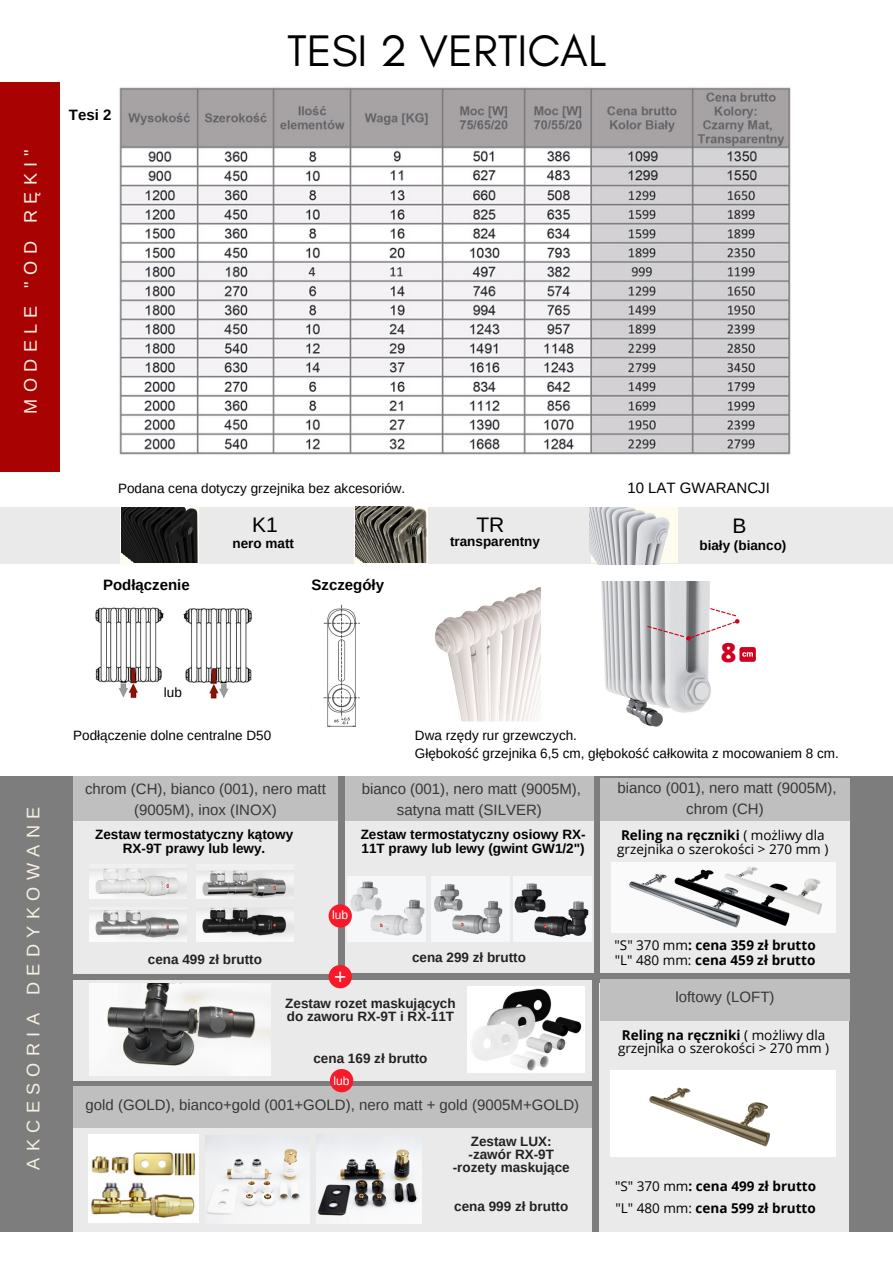
<style>
.page{position:relative;width:893px;height:1264px;background:#fff}
.page>*{position:absolute;margin:0;border:0;box-sizing:border-box;transform-origin:0 0}
.t1{font:45px "Glacial Indifference";color:#000}
.t2{font:800 26.55px "Open Sans";color:#d1001f}
.t3{font:21px "Arimo";color:#000}
.t4{font:21px "Arimo";color:#fff}
.t5{font:18.15px "Arimo";letter-spacing:.35em;color:#f7f0e2}
.t6{font:15px/20.2px "Arimo";color:#373737;text-align:center}
.t7{font:700 15px "Arimo";color:#000}
.t8{font:15px "Arimo";color:#000}
.t9{font:700 13.5px/14.7px "Arimo";color:#000;text-align:center}
.t10{font:13.5px/18px "Arimo";color:#000}
.t11{font:700 13.5px/13px "Arimo";color:#222}
.t12{font:13.5px/13.5px "Open Sans";color:#000}
.t13{font:700 13.5px/15.3px "Open Sans";color:#000}
.t14{font:12px "Arimo";color:#fff}
.s1{font-weight:700}
.s2{font-weight:400}
</style>
<div class="page">
<img style="left:601px;top:581px;width:110px;height:146px">
<img style="left:95px;top:607px;width:156px;height:92px">
<div style="left:0;top:776px;width:892px;height:456px;background:#7d7d7d"></div>
<div style="left:600px;top:817px;width:249px;height:155px;background:#eaeaea"></div>
<div style="left:611px;top:861px;width:224px;height:71px;background:#fafafa"></div>
<img style="left:623px;top:861px;width:39px;height:72px">
<img style="left:662px;top:861px;width:151px;height:72px">
<img style="left:718px;top:861px;width:113px;height:61px">
<div style="left:73px;top:818px;width:264px;height:156px;background:#eaeaea"></div>
<div style="left:73px;top:776px;width:265px;height:45px;background:#bfbfbf"></div>
<svg style="left:739px;top:647px;width:16px;height:14px"></svg>
<svg style="left:647px;top:605px;width:92px;height:35px"></svg>
<img style="left:434px;top:587px;width:106px;height:135px">
<img style="left:323px;top:604px;width:37px;height:123px">
<img style="left:196px;top:870px;width:97px;height:28px">
<img style="left:89px;top:910px;width:97px;height:31px">
<img style="left:196px;top:907px;width:97px;height:34px">
<img style="left:89px;top:868px;width:97px;height:30px">
<div style="left:73px;top:979px;width:518px;height:101px;background:#eaeaea"></div>
<div style="left:345px;top:821px;width:248px;height:151px;background:#eaeaea"></div>
<img style="left:346px;top:876px;width:80px;height:64px">
<div style="left:513px;top:876px;width:78px;height:65px;background:#f6f7f9"></div>
<img style="left:514px;top:883px;width:75px;height:54px">
<div style="left:431px;top:876px;width:78px;height:65px;background:#f6f7f9"></div>
<img style="left:434px;top:884px;width:69px;height:50px">
<div style="left:328px;top:904px;width:24px;height:23px;background:#f81a29;border-radius:50%"></div>
<div style="left:0;top:507px;width:892px;height:57px;background:#eaeaea"></div>
<div style="left:354px;top:507px;width:73px;height:57px;background:#fdfcee"></div>
<img style="left:355px;top:506px;width:73px;height:57px">
<svg style="left:120px;top:507px;width:79px;height:57px"></svg>
<img style="left:122px;top:507px;width:77px;height:55px">
<img style="left:119px;top:87px;width:672px;height:368px">
<img style="left:467px;top:986px;width:117px;height:86px">
<div style="left:328px;top:965px;width:24px;height:23px;background:#f81a29;border-radius:50%"></div>
<div style="left:345px;top:776px;width:248px;height:45px;background:#bfbfbf"></div>
<div style="left:600px;top:778px;width:249px;height:42px;background:#bfbfbf"></div>
<div style="left:599px;top:983px;width:249px;height:249px;background:#eaeaea"></div>
<div style="left:610px;top:1069px;width:226px;height:87px;background:#fff"></div>
<img style="left:649px;top:1087px;width:122px;height:60px">
<div style="left:599px;top:979px;width:250px;height:42px;background:#bfbfbf"></div>
<div style="left:73px;top:1088px;width:518px;height:144px;background:#eaeaea"></div>
<img style="left:89px;top:983px;width:181px;height:91px">
<div style="left:210px;top:1017px;width:16px;height:15px;background:#626161;border-radius:50%"></div>
<div style="left:73px;top:1085px;width:518px;height:42px;background:#bfbfbf"></div>
<div style="left:330px;top:1068px;width:23px;height:24px;background:#f81a29;border-radius:50%"></div>
<img style="left:205px;top:1135px;width:104px;height:88px">
<img style="left:316px;top:1134px;width:106px;height:89px">
<div style="left:89px;top:1134px;width:110px;height:88px;background:#fff"></div>
<img style="left:91px;top:1152px;width:105px;height:66px">
<div style="left:590px;top:507px;width:87px;height:56px;background:#fdfcee"></div>
<img style="left:589px;top:508px;width:81px;height:56px">
<div style="left:0;top:83px;width:60px;height:389px;background:#a80202"></div>
<p class="t5" style="left:21px;top:414px;width:266px;rotate:-90deg">MODELE "OD RĘKI"</p>
<p class="t5" style="left:23px;top:1169px;width:364px;rotate:-90deg">AKCESORIA DEDYKOWANE</p>
<p class="t7" style="left:69px;top:107px;width:44px">Tesi 2</p>
<h1 class="t1" style="left:287px;top:23px;width:321px">TESI 2 VERTICAL</h1>
<p class="t10" style="left:118px;top:479px;width:289px">Podana cena dotyczy grzejnika bez akcesoriów.</p>
<p class="t8" style="left:627px;top:479px;width:144px">10 LAT GWARANCJI</p>
<h3 class="t3" style="left:252px;top:513px;width:27px">K1</h3>
<h3 class="t3" style="left:476px;top:513px;width:29px">TR</h3>
<h3 class="t3" style="left:732px;top:514px;width:15px">B</h3>
<p class="t9" style="left:450px;top:534px;width:91px">transparentny</p>
<p class="t9" style="left:232px;top:535px;width:63px">nero matt</p>
<p class="t9" style="left:247px;top:537px;width:63px">nero matt</p>
<p class="t9" style="left:428px;top:538px;width:91px">transparentny</p>
<p class="t9" style="left:699px;top:537px;width:88px">biały (bianco)</p>
<p class="t7" style="left:103px;top:576px;width:88px">Podłączenie</p>
<p class="t7" style="left:311px;top:576px;width:74px">Szczegóły</p>
<p class="t10" style="left:164px;top:683px;width:20px">lub</p>
<p class="t10" style="left:73px;top:726px;width:200px">Podłączenie dolne centralne D50</p>
<h2 class="t2" style="left:720px;top:633px;width:17px">8</h2>
<p class="t10" style="left:415px;top:726px;width:425px">Dwa rzędy rur grzewczych.<br>Głębokość grzejnika 6,5 cm, głębokość całkowita z mocowaniem 8 cm.</p>
<p class="t6" style="left:85px;top:779px;width:242px">chrom (CH), bianco (001), nero matt (9005M), inox (INOX)</p>
<p class="t6" style="left:362px;top:779px;width:221px">bianco (001), nero matt (9005M), satyna matt (SILVER)</p>
<p class="t6" style="left:617px;top:778px;width:221px">bianco (001), nero matt (9005M), chrom (CH)</p>
<p class="t9" style="left:95px;top:826px;width:199px">Zestaw termostatyczny kątowy<br>RX-9T prawy lub lewy.</p>
<p class="t12" style="left:617px;top:828px;width:212px"><span class="s1">Reling na ręczniki</span> ( możliwy dla grzejnika o szerokości &gt; 270 mm )</p>
<p class="t9" style="left:360px;top:826px;width:226px;text-align:left">Zestaw termostatyczny osiowy RX-<br>11T prawy lub lewy (gwint GW1/2")</p>
<p class="t11" style="left:148px;top:952px;width:115px">cena 499 zł brutto</p>
<p class="t14" style="left:332px;top:908px;width:18px">lub</p>
<h3 class="t4" style="left:334px;top:965px;width:14px">+</h3>
<p class="t11" style="left:412px;top:950px;width:115px">cena 299 zł brutto</p>
<p class="t11" style="left:285px;top:996px;width:172px">Zestaw rozet maskujących do zaworu RX-9T i RX-11T</p>
<p class="t11" style="left:313px;top:1052px;width:115px">cena 169 zł brutto</p>
<p class="t14" style="left:333px;top:1073px;width:18px">lub</p>
<p class="t6" style="left:86px;top:1094px;width:495px">gold (GOLD), bianco+gold (001+GOLD), nero matt + gold (9005M+GOLD)</p>
<p class="t11" style="left:452px;top:1134px;width:118px;text-align:center">Zestaw LUX: -zawór RX-9T -rozety maskujące</p>
<p class="t11" style="left:454px;top:1199px;width:115px">cena 999 zł brutto</p>
<p class="t13" style="left:614px;top:936px;width:203px"><span class="s2">"S" 370 mm</span>: cena 359 zł brutto <span class="s2">"L" 480 mm:</span> cena 459 zł brutto</p>
<p class="t6" style="left:675px;top:986px;width:101px">loftowy (LOFT)</p>
<p class="t12" style="left:618px;top:1027px;width:212px"><span class="s1">Reling na ręczniki</span> ( możliwy dla grzejnika o szerokości &gt; 270 mm )</p>
<p class="t13" style="left:615px;top:1174px;width:203px;line-height:22px"><span class="s2">"S" 370 mm</span>: cena 499 zł brutto <span class="s2">"L" 480 mm:</span> cena 599 zł brutto</p>
</div>
